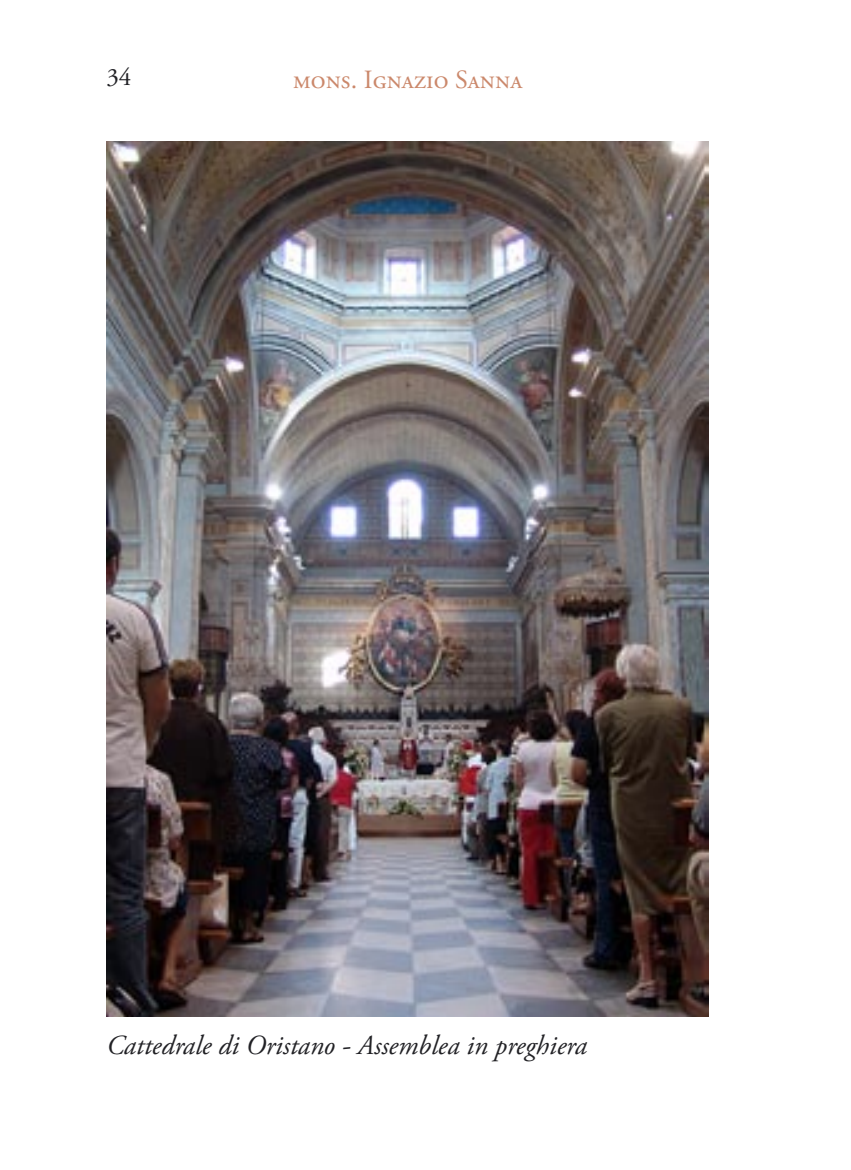
<style>
.page{position:relative;width:851px;height:1170px;background:#fff}
.page>*{position:absolute;margin:0;border:0;box-sizing:border-box;transform-origin:0 0}
.t1{font:italic 27.5px "Adobe Garamond Pro";color:#212125}
.t2{font:26.25px "Adobe Garamond Pro";color:#cb886b}
.t3{font:25px "Adobe Garamond Pro";color:#212125}
</style>
<div class="page">
<img style="left:106px;top:142px;width:602px;height:874px">
<p class="t3" style="left:106px;top:62px;width:26px">34</p>
<p class="t2" style="left:293px;top:64px;width:231px">MONS. IGNAZIO SANNA</p>
<p class="t1" style="left:106px;top:1028px;width:482px">Cattedrale di Oristano - Assemblea in preghiera</p>
</div>
